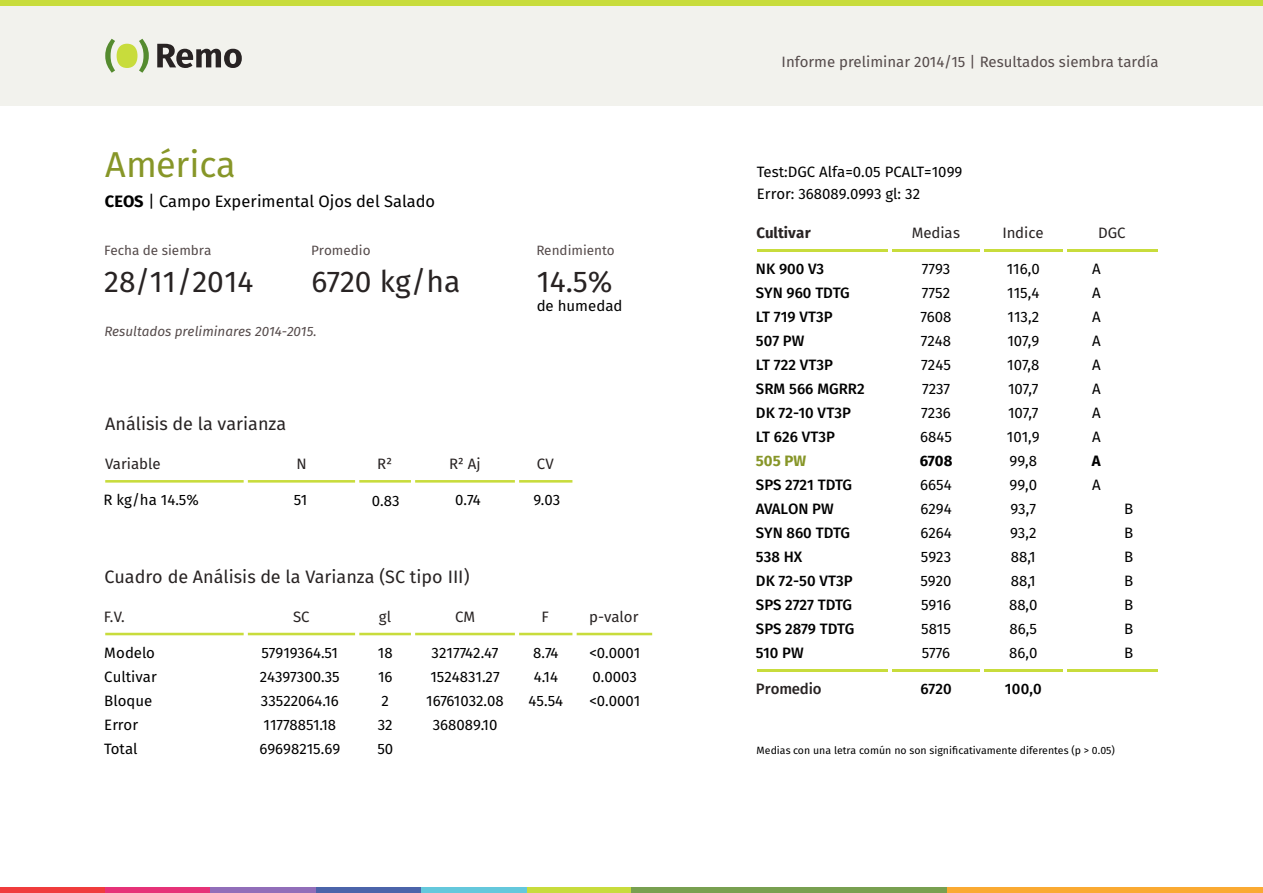
<style>
.page{position:relative;width:1263px;height:893px;background:#fff}
.page>*{position:absolute;margin:0;border:0;box-sizing:border-box;transform-origin:0 0}
.t1{font:36px "Fira Sans";letter-spacing:-.005em;color:#879628}
.t2{font:30px "Fira Sans";color:#282323}
.t3{font:18px "Fira Sans";color:#282323}
.t4{font:16.5px "Fira Sans";color:#000}
.t5{font:15px/24px "Fira Sans";color:#000}
.t6{font:500 15px/24px "Fira Sans";color:#000}
.t7{font:15px "Fira Sans";color:#282323}
.t8{font:15px "Fira Sans";color:#554b4b}
.t9{font:500 15px "Fira Sans";letter-spacing:-.01em;color:#282323}
.t10{font:700 15px "Fira Sans";color:#282323}
.t11{font:700 15px "Fira Sans";color:#879628}
.t12{font:700 15px "Fira Sans";color:#000}
.t13{font:13.5px "Fira Sans";color:#554b4b}
.t14{font:italic 13.5px "Fira Sans";color:#554b4b}
.t15{font:10.5px "Fira Sans";color:#000}
.s1{font-weight:700}
</style>
<div class="page">
<div style="left:0;top:887px;width:105px;height:6px;background:#f03c3c"></div>
<div style="left:105px;top:887px;width:105px;height:6px;background:#e63278"></div>
<div style="left:526px;top:887px;width:105px;height:6px;background:#c8dc3c"></div>
<div style="left:316px;top:887px;width:105px;height:6px;background:#4b64aa"></div>
<div style="left:210px;top:887px;width:106px;height:6px;background:#916eb9"></div>
<div style="left:421px;top:887px;width:105px;height:6px;background:#64c8dc"></div>
<div style="left:631px;top:887px;width:316px;height:6px;background:#78a050"></div>
<div style="left:947px;top:887px;width:316px;height:6px;background:#faaa32"></div>
<hr style="left:1067px;top:249px;width:91px;height:2px;background:#c8dc3c">
<hr style="left:984px;top:249px;width:79px;height:2px;background:#c8dc3c">
<hr style="left:892px;top:249px;width:88px;height:2px;background:#c8dc3c">
<hr style="left:757px;top:249px;width:131px;height:2px;background:#c8dc3c">
<hr style="left:1067px;top:669px;width:91px;height:2px;background:#c8dc3c">
<hr style="left:984px;top:669px;width:79px;height:2px;background:#c8dc3c">
<hr style="left:892px;top:669px;width:88px;height:2px;background:#c8dc3c">
<hr style="left:757px;top:669px;width:131px;height:2px;background:#c8dc3c">
<hr style="left:105px;top:480px;width:139px;height:3px;background:#c8dc3c">
<hr style="left:248px;top:480px;width:107px;height:3px;background:#c8dc3c">
<hr style="left:359px;top:480px;width:52px;height:3px;background:#c8dc3c">
<hr style="left:415px;top:480px;width:100px;height:3px;background:#c8dc3c">
<hr style="left:519px;top:480px;width:53px;height:3px;background:#c8dc3c">
<hr style="left:105px;top:633px;width:139px;height:2px;background:#c8dc3c">
<hr style="left:248px;top:633px;width:107px;height:2px;background:#c8dc3c">
<hr style="left:359px;top:633px;width:52px;height:2px;background:#c8dc3c">
<hr style="left:415px;top:633px;width:100px;height:2px;background:#c8dc3c">
<hr style="left:519px;top:633px;width:53px;height:2px;background:#c8dc3c">
<hr style="left:577px;top:633px;width:75px;height:2px;background:#c8dc3c">
<div style="left:0;top:6px;width:1263px;height:100px;background:#f2f2ed"></div>
<div style="left:0;top:0;width:1263px;height:6px;background:#c8dc3c"></div>
<svg style="left:139px;top:39px;width:10px;height:34px"></svg>
<svg style="left:105px;top:39px;width:10px;height:34px"></svg>
<div style="left:117px;top:44px;width:20px;height:24px;background:#c8dc3c;border-radius:50%"></div>
<svg style="left:157px;top:44px;width:85px;height:24px"></svg>
<h1 class="t1" style="left:105px;top:148px;width:132px">América</h1>
<p class="t4" style="left:105px;top:194px;width:332px"><span class="s1">CEOS</span> | Campo Experimental Ojos del Salado</p>
<p class="t13" style="left:104px;top:244px;width:109px">Fecha de siembra</p>
<h2 class="t2" style="left:104px;top:268px;width:151px">28/11/2014</h2>
<p class="t13" style="left:311px;top:244px;width:61px">Promedio</p>
<h2 class="t2" style="left:311px;top:268px;width:151px">6720 kg/ha</h2>
<p class="t14" style="left:104px;top:325px;width:214px">Resultados preliminares 2014-2015.</p>
<p class="t3" style="left:105px;top:416px;width:183px">Análisis de la varianza</p>
<p class="t13" style="left:536px;top:244px;width:80px">Rendimiento</p>
<h2 class="t2" style="left:537px;top:268px;width:77px">14.5%</h2>
<p class="t5" style="left:537px;top:295px;width:87px">de humedad</p>
<p class="t7" style="left:105px;top:458px;width:57px">Variable</p>
<p class="t7" style="left:296px;top:458px;width:12px">N</p>
<p class="t7" style="left:377px;top:458px;width:16px">R²</p>
<p class="t7" style="left:449px;top:458px;width:33px">R² Aj</p>
<p class="t7" style="left:537px;top:458px;width:18px">CV</p>
<p class="t5" style="left:104px;top:489px;width:97px">R kg/ha 14.5%</p>
<p class="t5" style="left:294px;top:489px;width:15px">51</p>
<p class="t5" style="left:372px;top:489px;width:29px">0.83</p>
<p class="t5" style="left:455px;top:489px;width:27px">0.74</p>
<p class="t5" style="left:533px;top:489px;width:29px">9.03</p>
<p class="t3" style="left:104px;top:569px;width:367px">Cuadro de Análisis de la Varianza (SC tipo III)</p>
<p class="t7" style="left:104px;top:610px;width:23px">F.V.</p>
<p class="t7" style="left:293px;top:610px;width:18px">SC</p>
<p class="t7" style="left:379px;top:610px;width:14px">gl</p>
<p class="t7" style="left:455px;top:610px;width:22px">CM</p>
<p class="t7" style="left:541px;top:610px;width:9px">F</p>
<p class="t7" style="left:589px;top:610px;width:51px">p-valor</p>
<p class="t5" style="left:104px;top:642px;width:54px">Modelo<br>Cultivar<br>Bloque<br>Error<br>Total</p>
<p class="t5" style="left:259px;top:642px;width:82px">57919364.51<br>24397300.35<br>33522064.16<br>11778851.18<br>69698215.69</p>
<p class="t5" style="left:377px;top:642px;width:17px">18<br>16<br>2<br>32<br>50</p>
<p class="t5" style="left:426px;top:642px;width:79px;text-align:center">3217742.47<br>1524831.27<br>16761032.08<br>368089.10</p>
<p class="t5" style="left:529px;top:642px;width:36px;text-align:center">8.74<br>4.14<br>45.54</p>
<p class="t5" style="left:589px;top:642px;width:52px">&lt;0.0001<br>0.0003 &lt;0.0001</p>
<p class="t8" style="left:781px;top:56px;width:378px">Informe preliminar 2014/15 | Resultados siembra tardía</p>
<p class="t5" style="left:757px;top:161px;width:207px;line-height:22.5px">Test:DGC Alfa=0.05 PCALT=1099<br>Error: 368089.0993 gl: 32</p>
<p class="t10" style="left:757px;top:226px;width:56px">Cultivar</p>
<p class="t7" style="left:912px;top:226px;width:50px">Medias</p>
<p class="t7" style="left:1002px;top:226px;width:43px">Indice</p>
<p class="t7" style="left:1098px;top:226px;width:29px">DGC</p>
<p class="t6" style="left:756px;top:258px;width:110px">NK 900 V3<br>SYN 960 TDTG<br>LT 719 VT3P<br>507 PW<br>LT 722 VT3P<br>SRM 566 MGRR2<br>DK 72-10 VT3P<br>LT 626 VT3P</p>
<p class="t11" style="left:756px;top:454px;width:52px">505 PW</p>
<p class="t6" style="left:756px;top:474px;width:100px">SPS 2721 TDTG<br>AVALON PW<br>SYN 860 TDTG<br>538 HX<br>DK 72-50 VT3P<br>SPS 2727 TDTG<br>SPS 2879 TDTG<br>510 PW</p>
<p class="t5" style="left:920px;top:258px;width:33px">7793<br>7752<br>7608<br>7248<br>7245<br>7237<br>7236<br>6845</p>
<p class="t12" style="left:920px;top:454px;width:34px">6708</p>
<p class="t5" style="left:920px;top:474px;width:33px;text-align:justify">6654<br>6294<br>6264<br>5923<br>5920<br>5916<br>5815<br>5776</p>
<p class="t5" style="left:1007px;top:258px;width:35px">116,0<br>115,4<br>113,2<br>107,9<br>107,8<br>107,7<br>107,7<br>101,9<br>99,8<br>99,0<br>93,7<br>93,2<br>88,1<br>88,1<br>88,0<br>86,5<br>86,0</p>
<p class="t9" style="left:756px;top:682px;width:67px">Promedio</p>
<p class="t6" style="left:920px;top:678px;width:33px">6720</p>
<p class="t6" style="left:1005px;top:678px;width:38px">100,0</p>
<p class="t5" style="left:1092px;top:258px;width:10px;text-align:justify">A A A A A A A A</p>
<p class="t12" style="left:1092px;top:454px;width:10px">A</p>
<p class="t5" style="left:1092px;top:474px;width:10px">A</p>
<p class="t5" style="left:1124px;top:498px;width:11px;text-align:justify">B B B B B B B</p>
<p class="t15" style="left:756px;top:746px;width:360px">Medias con una letra común no son significativamente diferentes (p &gt; 0.05)</p>
</div>
